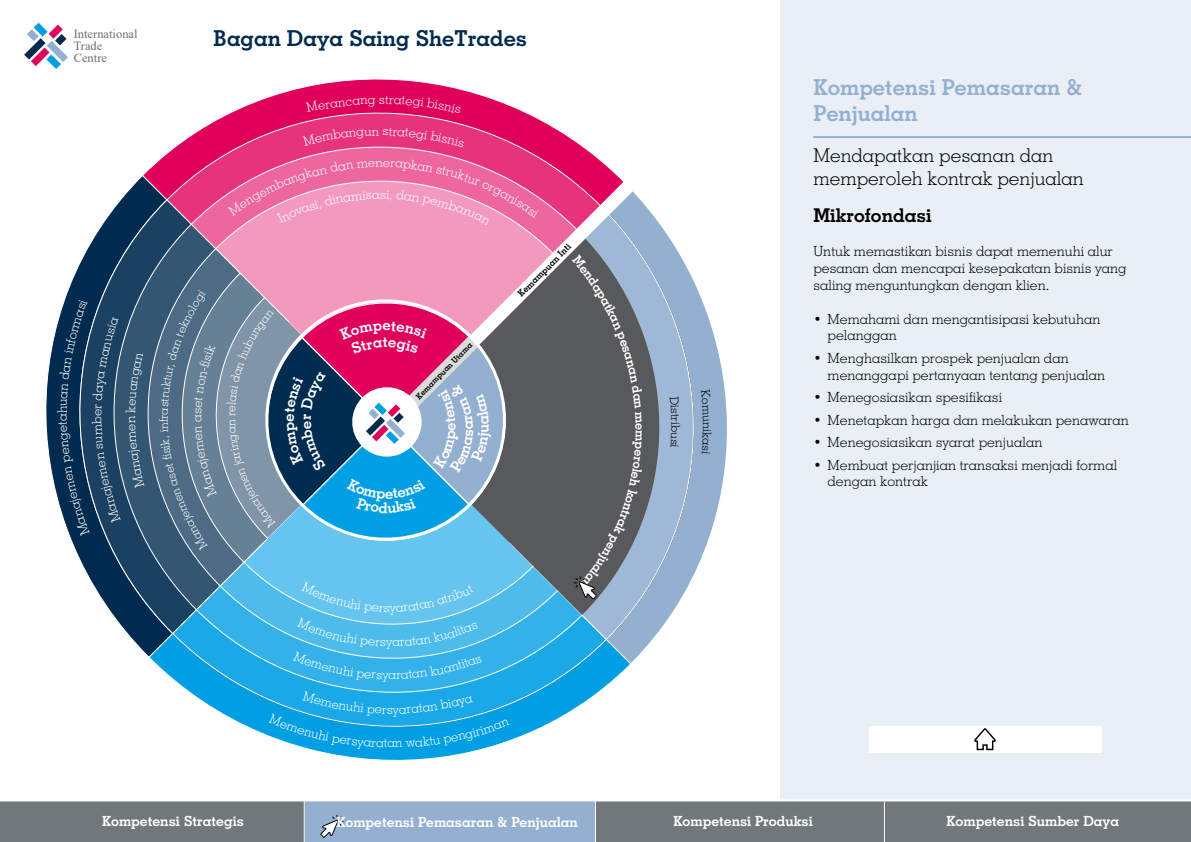
<style>
.page{position:relative;width:1191px;height:842px;background:#fff}
.page>*{position:absolute;margin:0;border:0;box-sizing:border-box;transform-origin:0 0}
.t1{font:700 22px/26.4px "BCVV";color:#94b0d1}
.t2{font:700 22px "BCVV";color:#002b4f}
.t3{font:19px/22.8px "BCVV";color:#000}
.t4{font:700 19px "BCVV";color:#000}
.t5{font:14px/16.8px "BCVV";color:#000}
.t6{font:700 14px "BCVV";color:#fff}
.t7{font:13px "BCVV";color:#fff}
.t8{font:12.5px/12px "Times New Roman";color:#707070}
.t9{font:12px "BCVV";color:#000}
.t10{font:12px "BCVV";color:#fff}
.t11{font:700 9px "BCVV";color:#000}
.t12{font:700 8px "BCVV";color:#000}
</style>
<div class="page">
<div style="left:780px;top:0;width:411px;height:842px;background:#eaeff6"></div>
<svg style="left:24px;top:23px;width:44px;height:46px"></svg>
<hr style="left:813px;top:136px;width:378px;height:2px;background:#94b0d1">
<div style="left:596px;top:801px;width:289px;height:41px;background:#71777a"></div>
<div style="left:305px;top:801px;width:290px;height:41px;background:#94b0d1"></div>
<div style="left:0;top:801px;width:304px;height:41px;background:#71777a"></div>
<div style="left:885px;top:801px;width:306px;height:41px;background:#71777a"></div>
<svg style="left:320px;top:814px;width:24px;height:24px"></svg>
<hr style="left:884px;top:801px;width:1px;height:41px;background:#fff">
<hr style="left:0;top:799px;width:1191px;height:2px;background:#fff">
<div style="left:869px;top:726px;width:232px;height:27px;background:#fff"></div>
<svg style="left:974px;top:728px;width:22px;height:23px"></svg>
<svg style="left:45px;top:175px;width:121px;height:481px"></svg>
<svg style="left:148px;top:634px;width:463px;height:127px"></svg>
<svg style="left:166px;top:82px;width:433px;height:117px"></svg>
<svg style="left:49px;top:199px;width:141px;height:435px"></svg>
<svg style="left:172px;top:610px;width:435px;height:147px"></svg>
<svg style="left:642px;top:204px;width:82px;height:437px"></svg>
<svg style="left:190px;top:119px;width:387px;height:105px;background:#e5367d"></svg>
<svg style="left:86px;top:224px;width:129px;height:386px;background:#2b4b6a"></svg>
<svg style="left:196px;top:587px;width:387px;height:133px;background:#28ace4"></svg>
<svg style="left:642px;top:230px;width:45px;height:385px;background:#9ab1cd"></svg>
<svg style="left:124px;top:248px;width:103px;height:339px;background:#385975"></svg>
<svg style="left:642px;top:253px;width:7px;height:338px;background:#7b8897"></svg>
<svg style="left:161px;top:272px;width:66px;height:291px;background:#46667f"></svg>
<svg style="left:217px;top:297px;width:10px;height:242px;background:#748c9f"></svg>
<svg style="left:701px;top:390px;width:9px;height:31px"></svg>
<svg style="left:702px;top:429px;width:9px;height:25px"></svg>
<svg style="left:670px;top:396px;width:10px;height:52px"></svg>
<svg style="left:306px;top:98px;width:69px;height:14px"></svg>
<svg style="left:385px;top:96px;width:76px;height:18px"></svg>
<div style="left:303px;top:127px;width:161px;height:20px;background:#e6337c"></div>
<svg style="left:57px;top:299px;width:87px;height:237px;background:#214665"></svg>
<svg style="left:159px;top:289px;width:58px;height:261px;background:#57748b"></svg>
<svg style="left:269px;top:691px;width:118px;height:58px;background:#1aa8e5"></svg>
<svg style="left:393px;top:696px;width:116px;height:51px;background:#13a5e4"></svg>
<svg style="left:227px;top:159px;width:415px;height:523px;background:#8789ac"></svg>
<p class="t8" style="left:74px;top:28px;width:65px">International<br>Trade<br>Centre</p>
<h1 class="t2" style="left:213px;top:25px;width:315px">Bagan Daya Saing SheTrades</h1>
<p class="t7" style="left:379px;top:91px;width:8px">s</p>
<p class="t10" style="left:156px;top:419px;width:6px;rotate:-90deg">r</p>
<p class="t7" style="left:189px;top:422px;width:9px;rotate:-90deg">a</p>
<p class="t7" style="left:380px;top:186px;width:8px">s</p>
<p class="t12" style="left:414px;top:394px;width:77px;rotate:-45deg">Kemampuan Utama</p>
<p class="t11" style="left:515px;top:291px;width:72px;rotate:-45deg">Kemampuan Inti</p>
<p class="t7" style="left:386px;top:634px;width:8px">y</p>
<p class="t7" style="left:387px;top:701px;width:8px">s</p>
<p class="t7" style="left:387px;top:735px;width:9px">a</p>
<p class="t9" style="left:683px;top:422px;width:5px;rotate:90deg">i</p>
<p class="t9" style="left:714px;top:422px;width:8px;rotate:90deg">n</p>
<h1 class="t1" style="left:813px;top:73px;width:271px">Kompetensi Pemasaran &amp;<br>Penjualan</h1>
<h2 class="t3" style="left:813px;top:144px;width:272px">Mendapatkan pesanan dan memperoleh kontrak penjualan</h2>
<h2 class="t4" style="left:813px;top:204px;width:120px">Mikrofondasi</h2>
<p class="t5" style="left:813px;top:243px;width:314px">Untuk memastikan bisnis dapat memenuhi alur pesanan dan mencapai kesepakatan bisnis yang saling menguntungkan dengan klien.</p>
<p class="t5" style="left:827px;top:310px;width:274px;text-indent:-14px">• Memahami dan mengantisipasi kebutuhan pelanggan</p>
<p class="t5" style="left:827px;top:349px;width:279px;text-indent:-14px">• Menghasilkan prospek penjualan dan menanggapi pertanyaan tentang penjualan</p>
<p class="t5" style="left:813px;top:389px;width:190px">• Menegosiasikan spesifikasi</p>
<p class="t5" style="left:813px;top:411px;width:317px">• Menetapkan harga dan melakukan penawaran</p>
<p class="t5" style="left:813px;top:434px;width:230px">• Menegosiasikan syarat penjualan</p>
<p class="t5" style="left:827px;top:456px;width:291px;text-indent:-14px">• Membuat perjanjian transaksi menjadi formal dengan kontrak</p>
<p class="t6" style="left:102px;top:813px;width:143px">Kompetensi Strategis</p>
<p class="t6" style="left:336px;top:813px;width:243px">Kompetensi Pemasaran &amp; Penjualan</p>
<p class="t6" style="left:673px;top:813px;width:141px">Kompetensi Produksi</p>
<p class="t6" style="left:946px;top:813px;width:174px">Kompetensi Sumber Daya</p>
</div>
